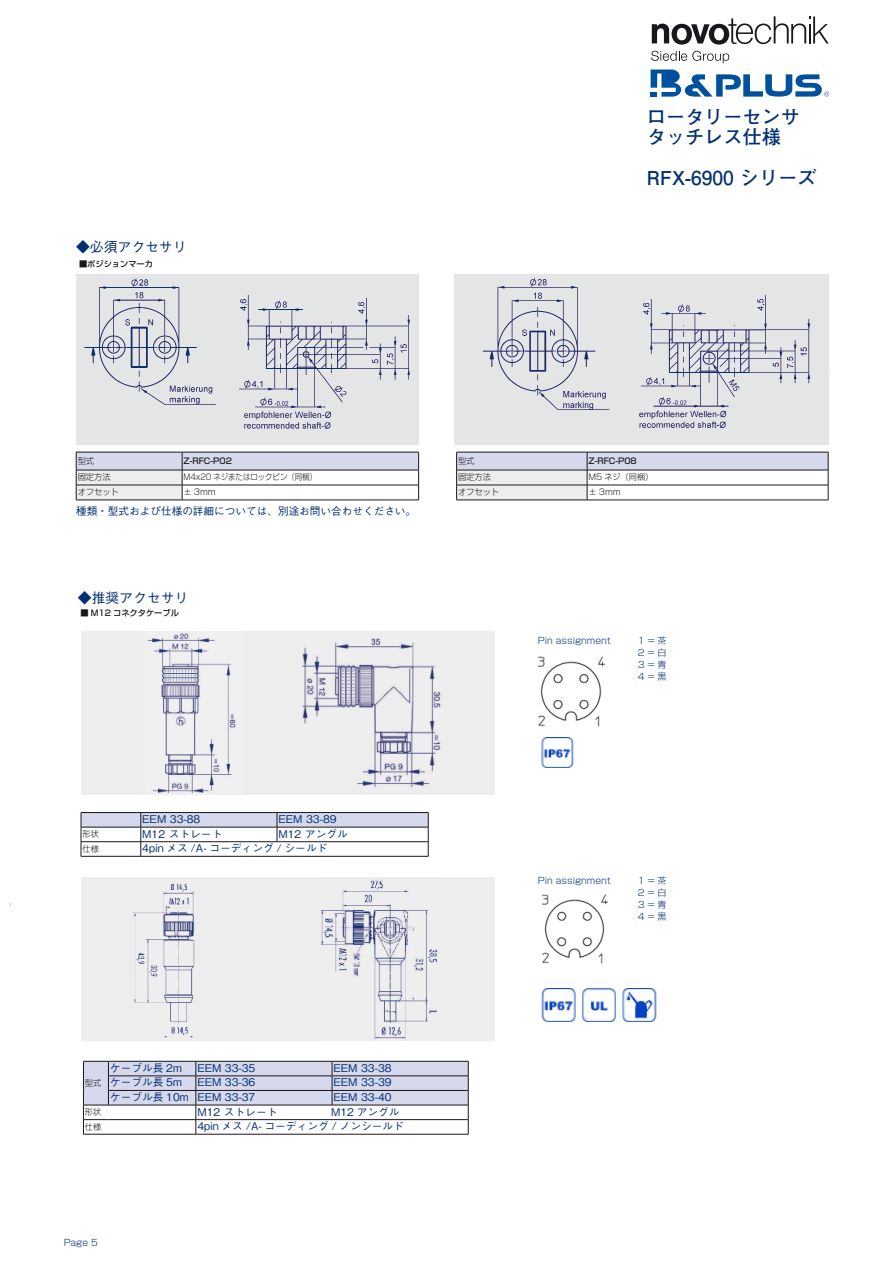
<style>
.page{position:relative;width:893px;height:1263px;background:#fff}
.page>*{position:absolute;margin:0;border:0;box-sizing:border-box;transform-origin:0 0}
.t1{font:700 19.2px/20.2px "Futo Go B101 Pro";color:#002f73}
.t2{font:500 13.8px "Gothic BBB Pro";color:#002f73}
.t3{font:500 10.65px "Gothic BBB Pro";color:#002f73}
.t4{font:300 9px/12px "Shin Go Pro";color:#002f73;text-align:justify}
.t5{font:300 8.25px "Shin Go Pro";color:#1a171c}
.t6{font:500 8.25px "Shin Go Pro";color:#1a171c}
.t7{font:300 8.25px "Shin Go Pro";color:#1a171c;scale:.9 1}
</style>
<div class="page">
<svg style="left:652px;top:16px;width:177px;height:29px"></svg>
<svg style="left:651px;top:51px;width:78px;height:12px"></svg>
<svg style="left:651px;top:70px;width:178px;height:27px"></svg>
<div style="left:81px;top:631px;width:413px;height:164px;background:#ededee"></div>
<div style="left:81px;top:877px;width:413px;height:163px;background:#ededee"></div>
<img style="left:76px;top:275px;width:343px;height:170px">
<hr style="left:651px;top:372px;width:178px;height:1px;background:#1a171c">
<img style="left:454px;top:275px;width:374px;height:170px">
<img style="left:147px;top:633px;width:89px;height:159px">
<img style="left:302px;top:638px;width:139px;height:149px">
<img style="left:538px;top:657px;width:66px;height:69px">
<img style="left:541px;top:737px;width:33px;height:30px">
<img style="left:321px;top:880px;width:116px;height:160px">
<img style="left:134px;top:883px;width:61px;height:155px">
<img style="left:541px;top:988px;width:116px;height:34px">
<img style="left:541px;top:894px;width:67px;height:70px">
<svg style="left:76px;top:452px;width:343px;height:48px"></svg>
<hr style="left:76px;top:500px;width:106px;height:1px;background:#1a171c">
<hr style="left:182px;top:500px;width:237px;height:1px;background:#1a171c">
<svg style="left:456px;top:452px;width:373px;height:48px"></svg>
<hr style="left:456px;top:500px;width:131px;height:1px;background:#1a171c">
<hr style="left:587px;top:500px;width:241px;height:1px;background:#1a171c">
<hr style="left:81px;top:856px;width:60px;height:1px;background:#1a171c">
<hr style="left:141px;top:856px;width:136px;height:1px;background:#1a171c">
<hr style="left:277px;top:856px;width:151px;height:1px;background:#1a171c">
<svg style="left:81px;top:812px;width:348px;height:44px"></svg>
<hr style="left:277px;top:827px;width:151px;height:1px;background:#1a171c">
<svg style="left:83px;top:1061px;width:386px;height:74px"></svg>
<hr style="left:108px;top:1134px;width:88px;height:1px;background:#1a171c">
<hr style="left:196px;top:1134px;width:136px;height:1px;background:#1a171c">
<hr style="left:332px;top:1134px;width:136px;height:1px;background:#1a171c">
<p class="t2" style="left:76px;top:236px;width:112px">◆必須アクセサリ</p>
<p class="t6" style="left:79px;top:257px;width:75px">■ポジションマーカ</p>
<h1 class="t1" style="left:647px;top:104px;width:155px">ロータリーセンサタッチレス仕様</h1>
<h1 class="t1" style="left:647px;top:165px;width:171px">RFX-6900 シリーズ</h1>
<p class="t5" style="left:78px;top:454px;width:18px">型式</p>
<p class="t6" style="left:184px;top:454px;width:50px">Z-RFC-P02</p>
<p class="t5" style="left:78px;top:470px;width:34px">固定方法</p>
<p class="t7" style="left:184px;top:470px;width:150px">M4x20 ネジまたはロックピン（同梱）</p>
<p class="t5" style="left:78px;top:485px;width:43px">オフセット</p>
<p class="t5" style="left:184px;top:485px;width:34px">± 3mm</p>
<p class="t3" style="left:76px;top:502px;width:342px">種類・型式および仕様の詳細については、別途お問い合わせください。</p>
<p class="t2" style="left:78px;top:587px;width:112px">◆推奨アクセサリ</p>
<p class="t6" style="left:81px;top:606px;width:100px">■ M12 コネクタケーブル</p>
<p class="t5" style="left:458px;top:454px;width:18px">型式</p>
<p class="t6" style="left:589px;top:454px;width:50px">Z-RFC-P08</p>
<p class="t5" style="left:458px;top:470px;width:34px">固定方法</p>
<p class="t5" style="left:589px;top:470px;width:66px">M5 ネジ（同梱）</p>
<p class="t5" style="left:458px;top:485px;width:43px">オフセット</p>
<p class="t5" style="left:589px;top:485px;width:34px">± 3mm</p>
<p class="t4" style="left:538px;top:633px;width:74px">Pin assignment</p>
<p class="t4" style="left:638px;top:633px;width:30px">1 = 茶2 = 白3 = 青4 = 黒</p>
<p class="t3" style="left:142px;top:810px;width:60px">EEM 33-88</p>
<p class="t3" style="left:278px;top:810px;width:60px">EEM 33-89</p>
<p class="t5" style="left:82px;top:827px;width:18px">形状</p>
<p class="t3" style="left:142px;top:825px;width:82px">M12 ストレート</p>
<p class="t3" style="left:278px;top:825px;width:71px">M12 アングル</p>
<p class="t5" style="left:82px;top:842px;width:18px">仕様</p>
<p class="t3" style="left:142px;top:840px;width:187px">4pin メス /A- コーディング / シールド</p>
<p class="t4" style="left:538px;top:873px;width:74px">Pin assignment</p>
<p class="t4" style="left:638px;top:873px;width:30px">1 = 茶2 = 白3 = 青4 = 黒</p>
<p class="t5" style="left:85px;top:1076px;width:18px">型式</p>
<p class="t3" style="left:110px;top:1059px;width:73px">ケーブル長 2m</p>
<p class="t3" style="left:197px;top:1059px;width:60px">EEM 33-35</p>
<p class="t3" style="left:334px;top:1059px;width:60px">EEM 33-38</p>
<p class="t3" style="left:110px;top:1074px;width:73px">ケーブル長 5m</p>
<p class="t3" style="left:197px;top:1074px;width:60px">EEM 33-36</p>
<p class="t3" style="left:334px;top:1074px;width:60px">EEM 33-39</p>
<p class="t3" style="left:110px;top:1088px;width:147px">ケーブル長 10m EEM 33-37</p>
<p class="t3" style="left:334px;top:1088px;width:60px">EEM 33-40</p>
<p class="t5" style="left:85px;top:1105px;width:18px">形状</p>
<p class="t3" style="left:197px;top:1103px;width:204px">M12 ストレート　　　　　M12 アングル</p>
<p class="t5" style="left:85px;top:1120px;width:18px">仕様</p>
<p class="t3" style="left:197px;top:1117px;width:208px">4pin メス /A- コーディング / ノンシールド</p>
<p class="t4" style="left:64px;top:1236px;width:36px">Page 5</p>
</div>
